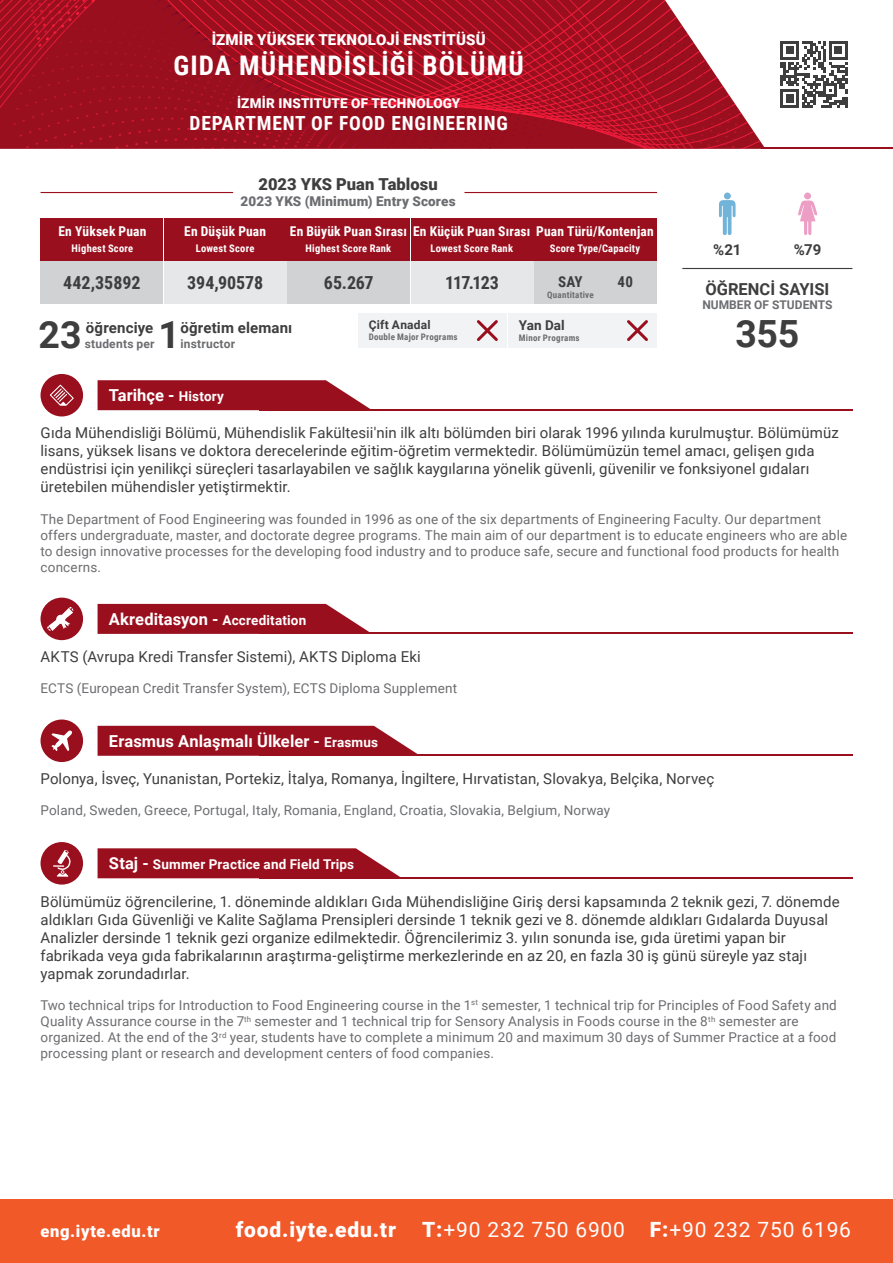
<style>
.page{position:relative;width:893px;height:1263px;background:#fff}
.page>*{position:absolute;margin:0;border:0;box-sizing:border-box;transform-origin:0 0}
.t1{font:700 37.5px "Roboto";color:#3e3e3f}
.t2{font:700 27px "Roboto Condensed";letter-spacing:.04em;color:#fff}
.t3{font:21px "Roboto";letter-spacing:.04em;color:#fff}
.t4{font:700 19.5px "Roboto Condensed";letter-spacing:.04em;color:#fff}
.t5{font:700 18px "Roboto Condensed";letter-spacing:-.005em;color:#3e3e3f}
.t6{font:700 16.5px "Roboto";letter-spacing:.005em;color:#fff}
.t7{font:900 16.5px "Roboto";letter-spacing:.005em;color:#3e3e3f}
.t8{font:900 16.5px "Roboto";letter-spacing:.04em;color:#fff}
.t9{font:700 16.5px "Roboto";color:#3e3e3f}
.t10{font:15px/18px "Roboto";letter-spacing:.005em;color:#3e3e3f}
.t11{font:900 15px "Roboto";letter-spacing:.01em;color:#fff}
.t12{font:700 15px "Roboto";letter-spacing:.01em;color:#3e3e3f}
.t13{font:700 15px "Roboto Condensed";color:#3e3e3f}
.t14{font:13.5px/16.2px "Roboto";letter-spacing:.01em;color:#6c6d70}
.t15{font:700 13.5px "Roboto Condensed";letter-spacing:.015em;color:#fff}
.t16{font:700 13.5px "Roboto";letter-spacing:.015em;color:#fff}
.t17{font:900 13.5px "Roboto";letter-spacing:.01em;color:#6c6d70}
.t18{font:900 13.5px "Roboto";letter-spacing:.015em;color:#fff}
.t19{font:700 13.5px "Roboto";letter-spacing:.01em;color:#3e3e3f}
.t20{font:700 12px "Roboto";letter-spacing:.015em;color:#6c6d70}
.t21{font:700 12px "Roboto";letter-spacing:.015em;color:#3e3e3f}
.t22{font:700 10.5px "Roboto Condensed";letter-spacing:.025em;color:#fff}
.t23{font:700 9px "Roboto Condensed";letter-spacing:.025em;color:#6c6d70}
.s1{font-size:13.5px}
.s2{font-size:16.5px}
.s3{font-weight:900}
</style>
<div class="page">
<div style="left:41px;top:218px;width:122px;height:43px;background:#9a0f1e"></div>
<div style="left:164px;top:218px;width:122px;height:43px;background:#9a0f1e"></div>
<div style="left:288px;top:218px;width:122px;height:43px;background:#9a0f1e"></div>
<div style="left:411px;top:218px;width:123px;height:43px;background:#9a0f1e"></div>
<div style="left:535px;top:218px;width:122px;height:43px;background:#9a0f1e"></div>
<div style="left:41px;top:261px;width:122px;height:43px;background:#d1d2d4"></div>
<div style="left:164px;top:261px;width:122px;height:43px;background:#e6e7e9"></div>
<div style="left:288px;top:261px;width:122px;height:43px;background:#d1d2d4"></div>
<div style="left:411px;top:261px;width:123px;height:43px;background:#e6e7e9"></div>
<div style="left:535px;top:261px;width:122px;height:43px;background:#d1d2d4"></div>
<hr style="left:761px;top:147px;width:132px;height:2px;background:#9a0f1e">
<svg style="left:0;top:0;width:755px;height:149px;background:#a91d2d"></svg>
<div style="left:0;top:1199px;width:893px;height:64px;background:#f15929"></div>
<hr style="left:41px;top:192px;width:192px;height:1px;background:#9a0f1e">
<hr style="left:464px;top:192px;width:193px;height:1px;background:#9a0f1e">
<hr style="left:682px;top:268px;width:170px;height:1px;background:#3e3e3f">
<svg style="left:719px;top:192px;width:17px;height:43px"></svg>
<svg style="left:798px;top:192px;width:19px;height:43px"></svg>
<div style="left:41px;top:842px;width:42px;height:42px;background:#9a0f1e;border-radius:50%"></div>
<hr style="left:259px;top:877px;width:593px;height:1px;background:#9a0f1e">
<svg style="left:98px;top:848px;width:302px;height:30px;background:#a1212f"></svg>
<svg style="left:53px;top:850px;width:18px;height:27px"></svg>
<div style="left:41px;top:719px;width:42px;height:43px;background:#9a0f1e;border-radius:50%"></div>
<hr style="left:259px;top:755px;width:593px;height:1px;background:#9a0f1e">
<svg style="left:98px;top:726px;width:322px;height:30px;background:#a1202e"></svg>
<svg style="left:52px;top:730px;width:20px;height:21px"></svg>
<hr style="left:259px;top:633px;width:593px;height:1px;background:#9a0f1e">
<div style="left:41px;top:598px;width:42px;height:42px;background:#9a0f1e;border-radius:50%"></div>
<svg style="left:98px;top:604px;width:274px;height:30px;background:#a22330"></svg>
<svg style="left:47px;top:607px;width:27px;height:24px"></svg>
<div style="left:56px;top:615px;width:9px;height:9px;background:#fff;border-radius:50%"></div>
<div style="left:41px;top:374px;width:42px;height:42px;background:#9a0f1e;border-radius:50%"></div>
<hr style="left:259px;top:409px;width:593px;height:1px;background:#9a0f1e">
<svg style="left:98px;top:380px;width:272px;height:30px;background:#a22230"></svg>
<svg style="left:50px;top:385px;width:24px;height:21px"></svg>
<svg style="left:780px;top:41px;width:67px;height:67px"></svg>
<div style="left:508px;top:314px;width:149px;height:34px;background:#f2f3f4"></div>
<div style="left:358px;top:314px;width:149px;height:34px;background:#f2f3f4"></div>
<svg style="left:627px;top:320px;width:21px;height:21px"></svg>
<svg style="left:477px;top:320px;width:21px;height:21px"></svg>
<p class="t11" style="left:212px;top:29px;width:276px">İZMİR YÜKSEK TEKNOLOJİ ENSTİTÜSÜ</p>
<h2 class="t2" style="left:173px;top:47px;width:352px">GIDA MÜHENDİSLİĞİ BÖLÜMÜ</h2>
<p class="t18" style="left:237px;top:93px;width:225px">İZMİR INSTITUTE OF TECHNOLOGY</p>
<h3 class="t4" style="left:190px;top:109px;width:320px">DEPARTMENT OF FOOD ENGINEERING</h3>
<p class="t15" style="left:58px;top:222px;width:90px">En Yüksek Puan</p>
<p class="t22" style="left:72px;top:241px;width:63px">Highest Score</p>
<p class="t7" style="left:259px;top:173px;width:181px">2023 YKS Puan Tablosu</p>
<p class="t17" style="left:241px;top:192px;width:216px">2023 YKS (Minimum) Entry Scores</p>
<p class="t15" style="left:184px;top:222px;width:84px">En Düşük Puan</p>
<p class="t22" style="left:196px;top:241px;width:60px">Lowest Score</p>
<p class="t15" style="left:290px;top:222px;width:365px">En Büyük Puan Sırası En Küçük Puan Sırası Puan Türü/Kontenjan</p>
<p class="t22" style="left:306px;top:241px;width:87px">Highest Score Rank</p>
<p class="t22" style="left:430px;top:241px;width:84px">Lowest Score Rank</p>
<p class="t22" style="left:550px;top:241px;width:92px">Score Type/Capacity</p>
<p class="t5" style="left:63px;top:270px;width:79px">442,35892</p>
<p class="t5" style="left:187px;top:270px;width:77px">394,90578</p>
<p class="t5" style="left:324px;top:270px;width:51px">65.267</p>
<p class="t5" style="left:445px;top:270px;width:55px">117.123</p>
<p class="t13" style="left:558px;top:271px;width:26px">SAY</p>
<p class="t13" style="left:618px;top:271px;width:17px">40</p>
<p class="t23" style="left:547px;top:288px;width:48px">Quantitative</p>
<h1 class="t1" style="left:39px;top:308px;width:44px">23</h1>
<h1 class="t1" style="left:159px;top:308px;width:23px">1</h1>
<p class="t12" style="left:180px;top:317px;width:113px">öğretim elemanı</p>
<p class="t12" style="left:86px;top:317px;width:69px">öğrenciye</p>
<p class="t20" style="left:85px;top:335px;width:71px">students per</p>
<p class="t20" style="left:180px;top:335px;width:56px">instructor</p>
<p class="t6" style="left:109px;top:383px;width:117px">Tarihçe - <span class="s1">History</span></p>
<p class="t21" style="left:369px;top:316px;width:63px">Çift Anadal</p>
<p class="t23" style="left:369px;top:330px;width:90px">Double Major Programs</p>
<p class="t19" style="left:519px;top:315px;width:47px">Yan Dal</p>
<p class="t23" style="left:519px;top:331px;width:62px">Minor Programs</p>
<p class="t12" style="left:713px;top:239px;width:30px">%21</p>
<p class="t12" style="left:794px;top:239px;width:29px">%79</p>
<p class="t9" style="left:705px;top:278px;width:125px">ÖĞRENCİ SAYISI</p>
<p class="t20" style="left:702px;top:297px;width:132px">NUMBER OF STUDENTS</p>
<h1 class="t1" style="left:735px;top:307px;width:65px">355</h1>
<p class="t10" style="left:41px;top:424px;width:800px">Gıda Mühendisliği Bölümü, Mühendislik Fakültesii'nin ilk altı bölümden biri olarak 1996 yılında kurulmuştur. Bölümümüz lisans, yüksek lisans ve doktora derecelerinde eğitim‐öğretim vermektedir. Bölümümüzün temel amacı, gelişen gıda endüstrisi için yenilikçi süreçleri tasarlayabilen ve sağlık kaygılarına yönelik güvenli, güvenilir ve fonksiyonel gıdaları üretebilen mühendisler yetiştirmektir.</p>
<p class="t14" style="left:41px;top:510px;width:808px">The Department of Food Engineering was founded in 1996 as one of the six departments of Engineering Faculty. Our department offers undergraduate, master, and doctorate degree programs. The main aim of our department is to educate engineers who are able to design innovative processes for the developing food industry and to produce safe, secure and functional food products for health concerns.</p>
<p class="t6" style="left:109px;top:607px;width:199px">Akreditasyon - <span class="s1">Accreditation</span></p>
<p class="t10" style="left:41px;top:647px;width:382px">AKTS (Avrupa Kredi Transfer Sistemi), AKTS Diploma Eki</p>
<p class="t14" style="left:41px;top:680px;width:418px">ECTS (European Credit Transfer System), ECTS Diploma Supplement</p>
<p class="t6" style="left:109px;top:729px;width:271px">Erasmus Anlaşmalı Ülkeler - <span class="s1">Erasmus</span></p>
<p class="t10" style="left:41px;top:769px;width:675px">Polonya, İsveç, Yunanistan, Portekiz, İtalya, Romanya, İngiltere, Hırvatistan, Slovakya, Belçika, Norveç</p>
<p class="t14" style="left:41px;top:802px;width:571px">Poland, Sweden, Greece, Portugal, Italy, Romania, England, Croatia, Slovakia, Belgium, Norway</p>
<p class="t16" style="left:109px;top:855px;width:247px"><span class="s2">Staj -</span> Summer Practice and Field Trips</p>
<p class="t10" style="left:41px;top:892px;width:801px">Bölümümüz öğrencilerine, 1. döneminde aldıkları Gıda Mühendisliğine Giriş dersi kapsamında 2 teknik gezi, 7. dönemde aldıkları Gıda Güvenliği ve Kalite Sağlama Prensipleri dersinde 1 teknik gezi ve 8. dönemde aldıkları Gıdalarda Duyusal Analizler dersinde 1 teknik gezi organize edilmektedir. Öğrencilerimiz 3. yılın sonunda ise, gıda üretimi yapan bir fabrikada veya gıda fabrikalarının araştırma-geliştirme merkezlerinde en az 20, en fazla 30 iş günü süreyle yaz stajı yapmak zorundadırlar.</p>
<p class="t14" style="left:41px;top:996px;width:798px">Two technical trips for Introduction to Food Engineering course in the 1<sup>st</sup> semester, 1 technical trip for Principles of Food Safety and Quality Assurance course in the 7<sup>th</sup> semester and 1 technical trip for Sensory Analysis in Foods course in the 8<sup>th</sup> semester are organized. At the end of the 3<sup>rd</sup> year, students have to complete a minimum 20 and maximum 30 days of Summer Practice at a food processing plant or research and development centers of food companies.</p>
<p class="t8" style="left:41px;top:1220px;width:121px">eng.iyte.edu.tr</p>
<h3 class="t3" style="left:236px;top:1215px;width:617px"><span class="s3">food.iyte.edu.tr T:</span>+90 232 750 6900 <span class="s3">F:</span>+90 232 750 6196</h3>
</div>
